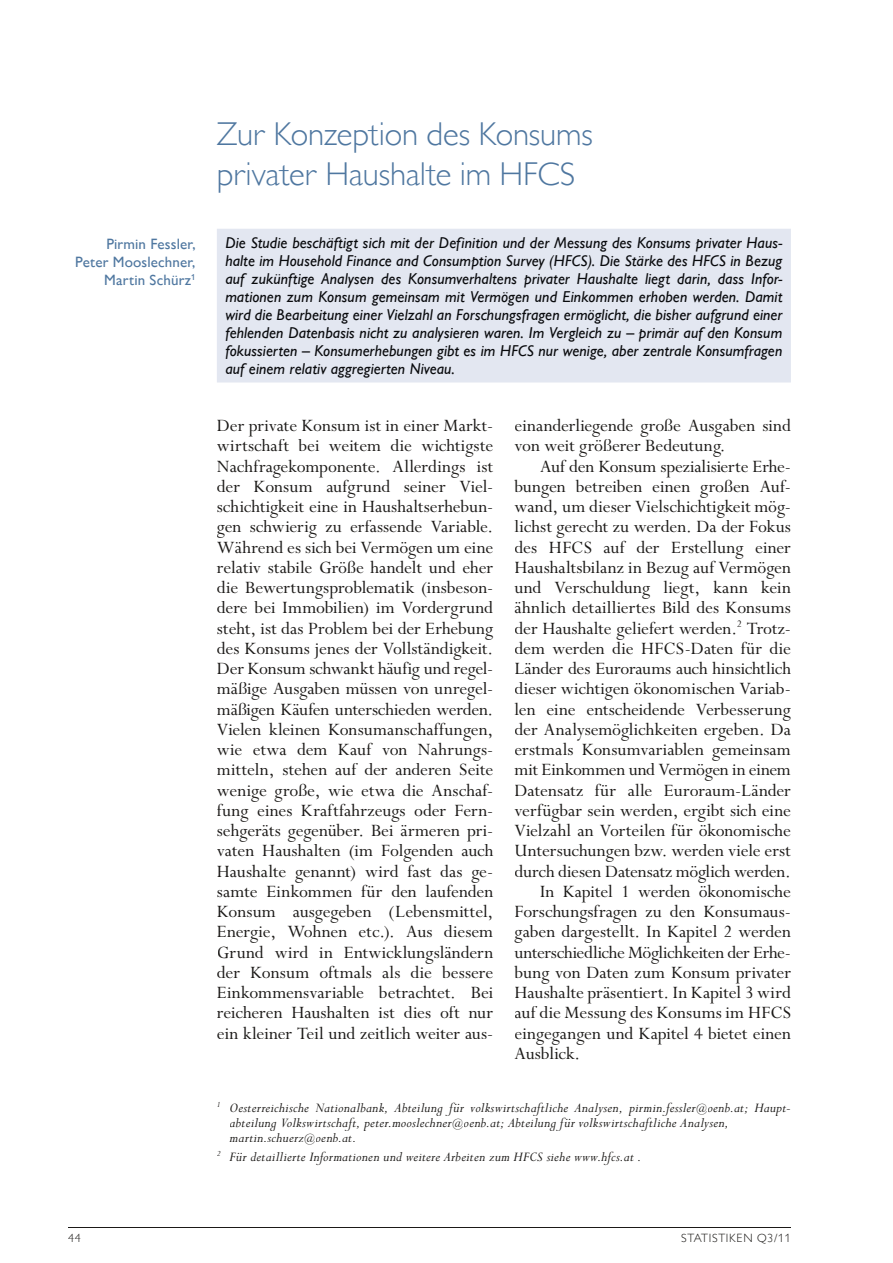
<style>
.page{position:relative;width:893px;height:1263px;background:#fff}
.page>*{position:absolute;margin:0;border:0;box-sizing:border-box;transform-origin:0 0}
.t1{font:300 33px/40.5px "Gill Sans MT Pro";letter-spacing:-.005em;color:#4f77a0}
.t2{font:19.5px/20.2px "Perpetua Std";letter-spacing:-.005em;color:#1b1917;text-align:justify}
.t3{font:italic 500 15.75px/18px "Gill Sans MT Pro";letter-spacing:.005em;color:#090a0d;text-align:justify}
.t4{font:italic 15px/15px "Perpetua Std";letter-spacing:.015em;color:#1b1917}
.t5{font:500 15px/18px "Gill Sans MT Pro";letter-spacing:.01em;color:#4f77a0;text-align:right}
.t6{font:300 12px "Gill Sans MT Pro";letter-spacing:.06em;color:#1b1917}
.s1{font-size:12px}
</style>
<div class="page">
<hr style="left:68px;top:1227px;width:723px;height:1px;background:#1b1917">
<div style="left:217px;top:229px;width:574px;height:153px;background:#e3e7f1"></div>
<div style="left:226px;top:237px;width:556px;height:15px;background:#e3e7f1"></div>
<div style="left:226px;top:255px;width:557px;height:15px;background:#e3e7f1"></div>
<div style="left:226px;top:273px;width:556px;height:15px;background:#e3e7f1"></div>
<div style="left:226px;top:291px;width:557px;height:15px;background:#e3e7f1"></div>
<div style="left:226px;top:309px;width:557px;height:15px;background:#e3e7f1"></div>
<div style="left:226px;top:327px;width:556px;height:15px;background:#e3e7f1"></div>
<div style="left:226px;top:345px;width:556px;height:15px;background:#e3e7f1"></div>
<div style="left:226px;top:363px;width:228px;height:15px;background:#e3e7f1"></div>
<p class="t5" style="left:75px;top:235px;width:122px">Pirmin Fessler,<br>Peter Mooslechner,<br>Martin Schürz<sup>1</sup></p>
<h1 class="t1" style="left:217px;top:113px;width:378px">Zur Konzeption des Konsums privater Haushalte im HFCS</h1>
<p class="t3" style="left:225px;top:233px;width:559px">Die Studie beschäftigt sich mit der Definition und der Messung des Konsums privater Haus&shy;halte im Household Finance and Consumption Survey (HFCS). Die Stärke des HFCS in Bezug auf zukünftige Analysen des Konsumverhaltens privater Haushalte liegt darin, dass Infor&shy;mationen zum Konsum gemeinsam mit Vermögen und Einkommen erhoben werden. Damit wird die Bearbeitung einer Vielzahl an Forschungsfragen ermöglicht, die bisher aufgrund einer fehlenden Datenbasis nicht zu analysieren waren. Im Vergleich zu – primär auf den Konsum fokussierten – Konsumerhebungen gibt es im HFCS nur wenige, aber zentrale Konsumfragen auf einem relativ aggregierten Niveau.</p>
<p class="t2" style="left:217px;top:416px;width:278px">Der private Konsum ist in einer Markt&shy;wirtschaft bei weitem die wichtigste Nachfragekomponente. Allerdings ist der Konsum aufgrund seiner Viel&shy;schichtigkeit eine in Haushaltserhebun&shy;gen schwierig zu erfassende Variable.<br>Während es sich bei Vermögen um eine relativ stabile Größe handelt und eher die Bewertungsproblematik (insbeson&shy;dere bei Immobilien) im Vordergrund steht, ist das Problem bei der Erhebung des Konsums jenes der Vollständigkeit.<br>Der Konsum schwankt häufig und regel&shy;mäßige Ausgaben müssen von unregel&shy;mäßigen Käufen unterschieden werden.<br>Vielen kleinen Konsumanschaffungen, wie etwa dem Kauf von Nahrungs&shy;mitteln, stehen auf der anderen Seite wenige große, wie etwa die Anschaf&shy;fung eines Kraftfahrzeugs oder Fern&shy;sehgeräts gegenüber. Bei ärmeren pri&shy;vaten Haushalten (im Folgenden auch Haushalte genannt) wird fast das ge&shy;samte Einkommen für den laufenden Konsum ausgegeben (Lebensmittel, Energie, Wohnen etc.). Aus diesem Grund wird in Entwicklungsländern der Konsum oftmals als die bessere Einkommensvariable betrachtet. Bei reicheren Haus halten ist dies oft nur ein kleiner Teil und zeitlich weiter aus-</p>
<p class="t2" style="left:514px;top:416px;width:278px">einanderliegende große Ausgaben sind von weit größerer Bedeutung.</p>
<p class="t2" style="left:540px;top:457px;width:252px">Auf den Konsum spezialisierte Erhe-</p>
<p class="t2" style="left:514px;top:477px;width:278px">bungen betreiben einen großen Auf-</p>
<p class="t2" style="left:514px;top:497px;width:278px">wand, um dieser Vielschichtigkeit mög-</p>
<p class="t2" style="left:514px;top:517px;width:278px">lichst gerecht zu werden. Da der Fokus</p>
<p class="t2" style="left:514px;top:538px;width:278px">des HFCS auf der Erstellung einer</p>
<p class="t2" style="left:514px;top:558px;width:278px">Haushaltsbilanz in Bezug auf Vermögen</p>
<p class="t2" style="left:514px;top:578px;width:278px">und Verschuldung liegt, kann kein</p>
<p class="t2" style="left:514px;top:598px;width:278px">ähnlich detailliertes Bild des Konsums</p>
<p class="t2" style="left:514px;top:619px;width:278px">der Haushalte geliefert werden.<sup>2</sup> Trotz-</p>
<p class="t2" style="left:514px;top:639px;width:278px">dem werden die HFCS-Daten für die</p>
<p class="t2" style="left:514px;top:659px;width:278px">Länder des Euroraums auch hinsichtlich</p>
<p class="t2" style="left:514px;top:679px;width:278px">dieser wichtigen ökonomischen Variab-</p>
<p class="t2" style="left:514px;top:700px;width:278px">len eine entscheidende Verbesserung</p>
<p class="t2" style="left:514px;top:720px;width:278px">der Analysemöglichkeiten ergeben. Da</p>
<p class="t2" style="left:514px;top:740px;width:278px">erstmals Konsumvariablen gemeinsam</p>
<p class="t2" style="left:514px;top:760px;width:278px">mit Einkommen und Vermögen in einem</p>
<p class="t2" style="left:514px;top:781px;width:278px">Datensatz für alle Euroraum-Länder</p>
<p class="t2" style="left:514px;top:801px;width:278px">verfügbar sein werden, ergibt sich eine</p>
<p class="t2" style="left:514px;top:821px;width:278px">Vielzahl an Vorteilen für ökonomische</p>
<p class="t2" style="left:514px;top:841px;width:278px">Untersuchungen bzw. werden viele erst</p>
<p class="t2" style="left:514px;top:862px;width:278px">durch diesen Datensatz möglich werden.</p>
<p class="t2" style="left:540px;top:882px;width:252px">In Kapitel 1 werden ökonomische</p>
<p class="t2" style="left:514px;top:902px;width:278px">Forschungsfragen zu den Konsumaus-</p>
<p class="t2" style="left:514px;top:922px;width:278px">gaben dargestellt. In Kapitel 2 werden</p>
<p class="t2" style="left:514px;top:943px;width:278px">unterschiedliche Möglichkeiten der Erhe-</p>
<p class="t2" style="left:514px;top:963px;width:278px">bung von Daten zum Konsum privater</p>
<p class="t2" style="left:514px;top:983px;width:278px">Haushalte präsentiert. In Kapitel 3 wird</p>
<p class="t2" style="left:514px;top:1003px;width:278px">auf die Messung des Konsums im HFCS</p>
<p class="t2" style="left:514px;top:1024px;width:278px">eingegangen und Kapitel 4 bietet einen</p>
<p class="t2" style="left:514px;top:1044px;width:67px">Ausblick.</p>
<p class="t4" style="left:230px;top:1100px;width:563px;text-indent:-13px"><sup>1</sup> Oesterreichische Nationalbank, Abteilung für volkswirtschaftliche Analysen, pirmin.fessler<span class="s1">@</span>oenb.at; Haupt&shy;abteilung Volkswirtschaft, peter.mooslechner<span class="s1">@</span>oenb.at; Abteilung für volkswirtschaftliche Analysen, martin.schuerz<span class="s1">@</span>oenb.at.</p>
<p class="t4" style="left:217px;top:1150px;width:426px"><sup>2</sup> Für detaillierte Informationen und weitere Arbeiten zum HFCS siehe www.hfcs.at .</p>
<p class="t6" style="left:68px;top:1231px;width:14px">44</p>
<p class="t6" style="left:681px;top:1231px;width:111px">STATISTIKEN Q3/11</p>
</div>
